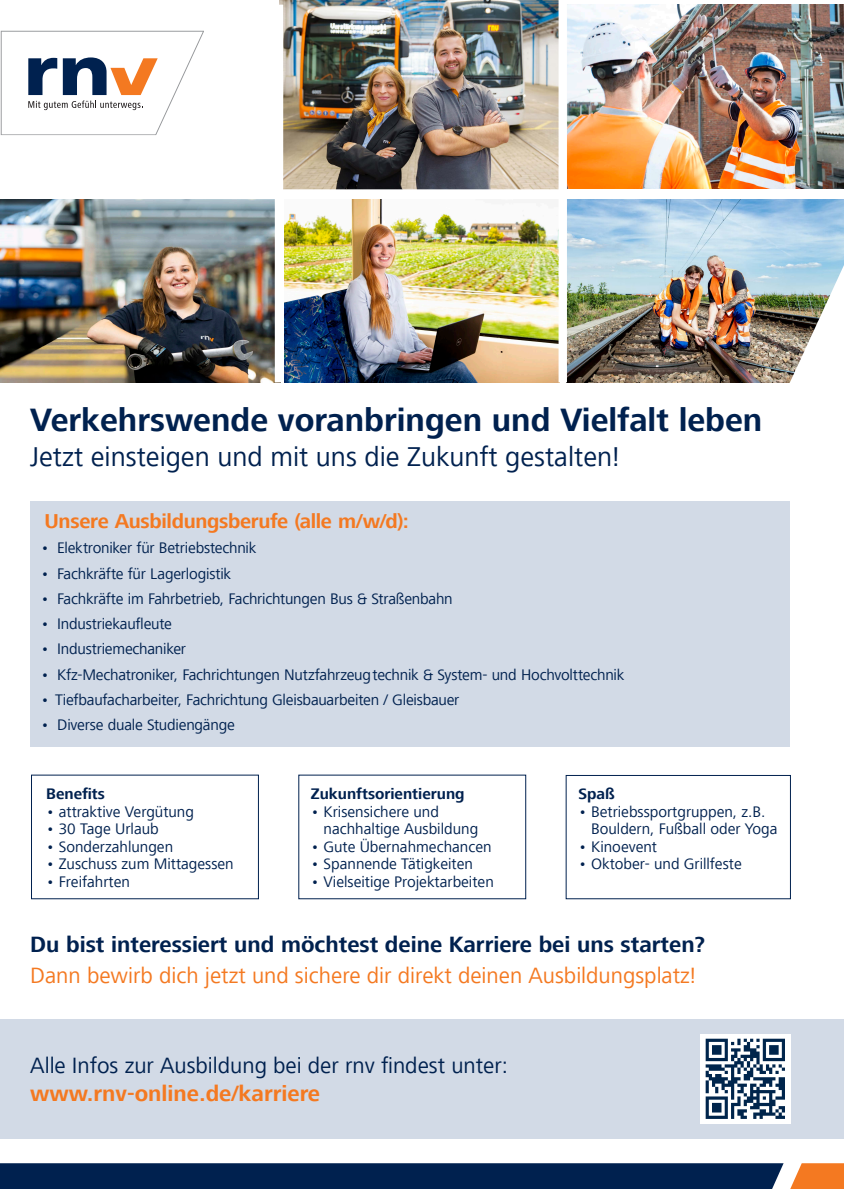
<style>
.page{position:relative;width:844px;height:1189px;background:#fff}
.page>*{position:absolute;margin:0;border:0;box-sizing:border-box;transform-origin:0 0}
.t1{font:700 33.25px "Frutiger Next LTCE";color:#00214f}
.t2{font:28px "Frutiger Next LTCE";color:#00214f}
.t3{font:22.75px "Frutiger Next LTCE";color:#f47921}
.t4{font:700 22.75px "Frutiger Next LTCE";color:#00214f}
.t5{font:22.75px "Frutiger Next LTCE";color:#00214f}
.t6{font:700 22.75px "Frutiger Next LTCE";color:#f47921}
.Einf__Abs{font:700 20.65px "Frutiger Next LTCE";letter-spacing:-.015em;color:#f47921}
.t7{font:15.75px/17.5px "Frutiger Next LTCE";letter-spacing:-.01em;color:#00214f}
.t8{font:700 15.75px "Frutiger Next LTCE";color:#00214f}
</style>
<div class="page">
<div style="left:0;top:1019px;width:843px;height:119px;background:#d2dae6"></div>
<div style="left:30px;top:501px;width:760px;height:246px;background:#d2dae6"></div>
<svg style="left:790px;top:1163px;width:53px;height:26px"></svg>
<div style="left:0;top:1163px;width:783px;height:26px;background:#00214f"></div>
<img style="left:567px;top:199px;width:276px;height:184px">
<img style="left:781px;top:265px;width:62px;height:118px">
<img style="left:284px;top:199px;width:275px;height:184px">
<img style="left:0;top:199px;width:280px;height:184px">
<img style="left:567px;top:5px;width:276px;height:183px">
<img style="left:279px;top:0;width:279px;height:189px">
<div style="left:275px;top:5px;width:8px;height:377px;background:#fff"></div>
<img style="left:700px;top:1034px;width:90px;height:89px">
<div style="left:566px;top:775px;width:224px;height:124px;border:1px solid #00214f"></div>
<div style="left:558px;top:0;width:9px;height:382px;background:#fff"></div>
<div style="left:0;top:31px;width:10px;height:104px;background:#e3e3e4"></div>
<svg style="left:1px;top:31px;width:203px;height:104px"></svg>
<p class="t1" style="left:30px;top:401px;width:733px">Verkehrswende voranbringen und Vielfalt leben</p>
<p class="t2" style="left:30px;top:441px;width:591px">Jetzt einsteigen und mit uns die Zukunft gestalten!</p>
<p class="Einf__Abs" style="left:45px;top:510px;width:366px">Unsere Ausbildungsberufe (alle m/w/d):</p>
<p class="t7" style="left:41px;top:539px;width:217px">• Elektroniker für Betriebstechnik</p>
<p class="t7" style="left:41px;top:565px;width:192px">• Fachkräfte für Lagerlogistik</p>
<p class="t7" style="left:41px;top:590px;width:413px">• Fachkräfte im Fahrbetrieb, Fachrichtungen Bus &amp; Straßenbahn</p>
<p class="t7" style="left:41px;top:615px;width:133px">• Industriekaufleute</p>
<p class="t7" style="left:41px;top:640px;width:147px">• Industriemechaniker</p>
<p class="t7" style="left:41px;top:665px;width:585px">• Kfz-Mechatroniker, Fachrichtungen Nutzfahrzeugtechnik &amp; System- und Hochvolttechnik</p>
<p class="t7" style="left:41px;top:691px;width:420px">• Tiefbaufacharbeiter, Fachrichtung Gleisbauarbeiten / Gleisbauer</p>
<p class="t7" style="left:41px;top:716px;width:195px">• Diverse duale Studiengänge</p>
<p class="t8" style="left:46px;top:785px;width:60px">Benefits</p>
<p class="t7" style="left:46px;top:802px;width:149px">• attraktive Vergütung</p>
<p class="t7" style="left:46px;top:820px;width:114px">• 30 Tage Urlaub</p>
<p class="t7" style="left:46px;top:837px;width:128px">• Sonderzahlungen</p>
<p class="t7" style="left:46px;top:855px;width:189px">• Zuschuss zum Mittagessen</p>
<p class="t7" style="left:46px;top:872px;width:85px">• Freifahrten</p>
<p class="t8" style="left:311px;top:785px;width:155px">Zukunftsorientierung</p>
<p class="t7" style="left:323px;top:802px;width:156px;text-indent:-13px">• Krisensichere und nachhaltige Ausbildung</p>
<p class="t7" style="left:311px;top:837px;width:182px">• Gute Übernahmechancen</p>
<p class="t7" style="left:311px;top:855px;width:163px">• Spannende Tätigkeiten</p>
<p class="t7" style="left:311px;top:872px;width:184px">• Vielseitige Projektarbeiten</p>
<p class="t8" style="left:578px;top:785px;width:38px">Spaß</p>
<p class="t7" style="left:591px;top:802px;width:188px;text-indent:-13px">• Betriebssportgruppen, z.B.<br>Bouldern, Fußball oder Yoga</p>
<p class="t7" style="left:578px;top:837px;width:80px">• Kinoevent</p>
<p class="t7" style="left:578px;top:855px;width:165px">• Oktober- und Grillfeste</p>
<p class="t4" style="left:30px;top:931px;width:676px">Du bist interessiert und möchtest deine Karriere bei uns starten?</p>
<p class="t3" style="left:30px;top:962px;width:667px">Dann bewirb dich jetzt und sichere dir direkt deinen Ausbildungsplatz!</p>
<p class="t5" style="left:30px;top:1052px;width:479px">Alle Infos zur Ausbildung bei der rnv findest unter:</p>
<p class="t6" style="left:30px;top:1080px;width:291px">www.rnv-online.de/karriere</p>
</div>
